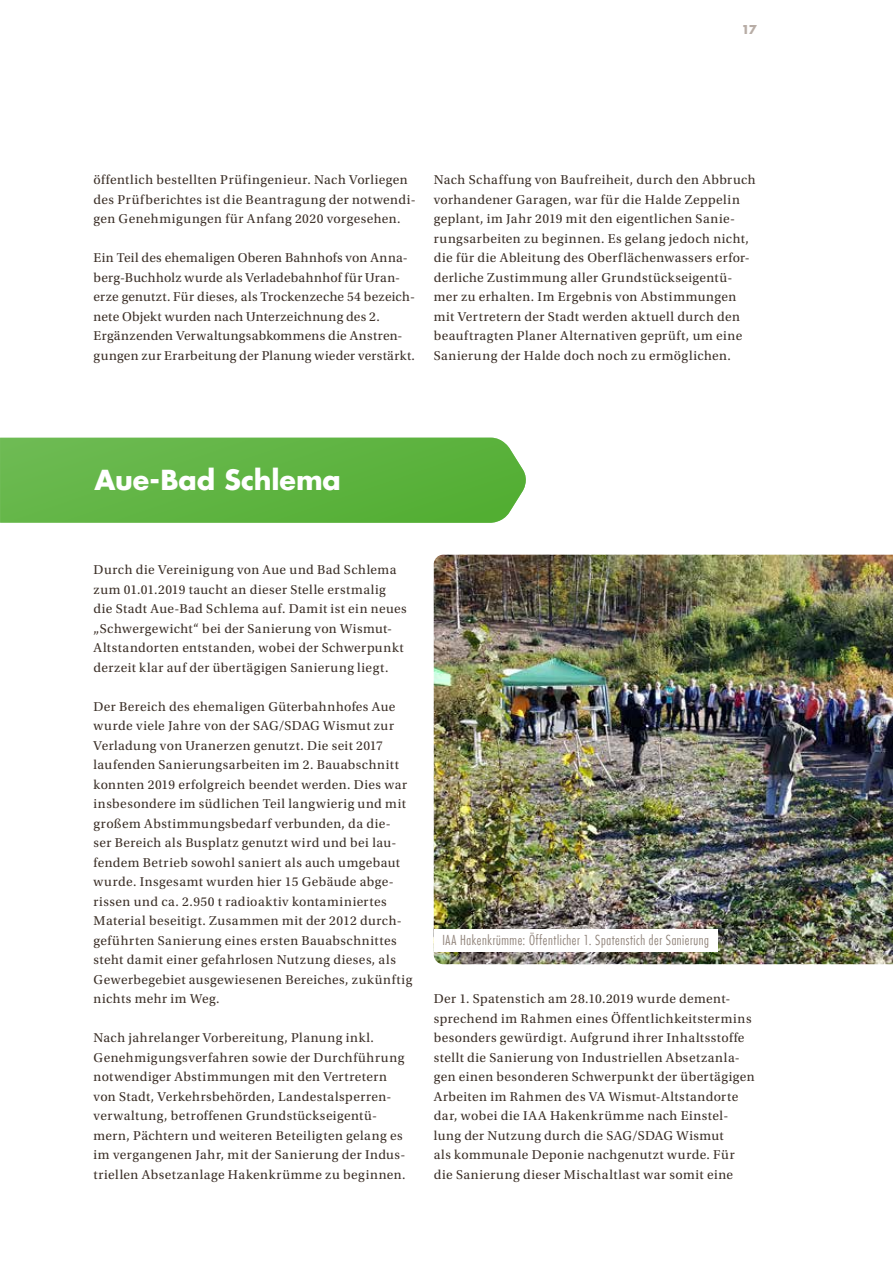
<style>
.page{position:relative;width:893px;height:1263px;background:#fff}
.page>*{position:absolute;margin:0;border:0;box-sizing:border-box;transform-origin:0 0}
.t1{font:700 27px "Futura Com";letter-spacing:-.005em;color:#fff}
.t2{font:13.5px/19.5px "Utopia Std";letter-spacing:.03em;color:#3c3028}
.t3{font:300 condensed 13.5px "Futura Com";letter-spacing:.04em;color:#92857c}
.t4{font:700 12px "Futura Com";color:#b8ada6}
</style>
<div class="page">
<img style="left:434px;top:555px;width:459px;height:409px">
<div style="left:434px;top:929px;width:283px;height:22px;background:#fff"></div>
<svg style="left:0;top:438px;width:526px;height:85px;background:#62b546"></svg>
<p class="t4" style="left:741px;top:20px;width:17px">17</p>
<p class="t2" style="left:94px;top:170px;width:324px">öffentlich bestellten Prüfingenieur. Nach Vorliegen des Prüfberichtes ist die Beantragung der notwendi&shy;gen Genehmigungen für Anfang 2020 vorgesehen.</p>
<p class="t2" style="left:94px;top:248px;width:323px">Ein Teil des ehemaligen Oberen Bahnhofs von Anna&shy;berg-Buchholz wurde als Verladebahnhof für Uran&shy;erze genutzt. Für dieses, als Trockenzeche 54 bezeich&shy;nete Objekt wurden nach Unterzeichnung des 2.<br>Ergänzenden Verwaltungsabkommens die Anstren&shy;gungen zur Erarbeitung der Planung wieder verstärkt.</p>
<p class="t2" style="left:434px;top:170px;width:323px">Nach Schaffung von Baufreiheit, durch den Abbruch vorhandener Garagen, war für die Halde Zeppelin geplant, im Jahr 2019 mit den eigentlichen Sanie&shy;rungsarbeiten zu beginnen. Es gelang jedoch nicht, die für die Ableitung des Oberflächenwassers erfor&shy;derliche Zustimmung aller Grundstückseigentü&shy;mer zu erhalten. Im Ergebnis von Abstimmungen mit Vertretern der Stadt werden aktuell durch den beauftragten Planer Alternativen geprüft, um eine Sanierung der Halde doch noch zu ermöglichen.</p>
<h1 class="t1" style="left:95px;top:459px;width:248px">Aue-Bad Schlema</h1>
<p class="t2" style="left:94px;top:560px;width:315px">Durch die Vereinigung von Aue und Bad Schlema zum 01.01.2019 taucht an dieser Stelle erstmalig die Stadt Aue-Bad Schlema auf. Damit ist ein neues „Schwergewicht“ bei der Sanierung von Wismut-Altstandorten entstanden, wobei der Schwerpunkt derzeit klar auf der übertägigen Sanierung liegt.</p>
<p class="t2" style="left:94px;top:697px;width:320px">Der Bereich des ehemaligen Güterbahnhofes Aue wurde viele Jahre von der SAG/SDAG Wismut zur Verladung von Uranerzen genutzt. Die seit 2017 laufenden Sanierungsarbeiten im 2. Bauabschnitt konnten 2019 erfolgreich beendet werden. Dies war insbesondere im südlichen Teil langwierig und mit großem Abstimmungsbedarf verbunden, da die-<br>ser Bereich als Busplatz genutzt wird und bei lau&shy;fendem Betrieb sowohl saniert als auch umgebaut wurde. Insgesamt wurden hier 15 Gebäude abge&shy;rissen und ca. 2.950 t radioaktiv kontaminiertes Material beseitigt. Zusammen mit der 2012 durch&shy;geführten Sanierung eines ersten Bauabschnittes steht damit einer gefahrlosen Nutzung dieses, als Gewerbegebiet ausgewiesenen Bereiches, zukünftig nichts mehr im Weg.</p>
<p class="t2" style="left:94px;top:1028px;width:313px">Nach jahrelanger Vorbereitung, Planung inkl.<br>Genehmigungsverfahren sowie der Durchführung notwendiger Abstimmungen mit den Vertretern von Stadt, Verkehrsbehörden, Landestalsperren&shy;verwaltung, betroffenen Grundstückseigentü&shy;mern, Pächtern und weiteren Beteiligten gelang es im vergangenen Jahr, mit der Sanierung der Indus&shy;triellen Absetzanlage Hakenkrümme zu beginnen.</p>
<p class="t3" style="left:442px;top:931px;width:268px">IAA Hakenkrümme: Öffentlicher 1. Spatenstich der Sanierung</p>
<p class="t2" style="left:434px;top:989px;width:323px">Der 1. Spatenstich am 28.10.2019 wurde dement&shy;sprechend im Rahmen eines Öffentlichkeitstermins besonders gewürdigt. Aufgrund ihrer Inhaltsstoffe stellt die Sanierung von Industriellen Absetzanla&shy;gen einen besonderen Schwerpunkt der übertägigen Arbeiten im Rahmen des VA Wismut-Altstandorte dar, wobei die IAA Hakenkrümme nach Einstel&shy;lung der Nutzung durch die SAG/SDAG Wismut<br>als kommunale Deponie nachgenutzt wurde. Für die Sanierung dieser Mischaltlast war somit eine</p>
</div>
